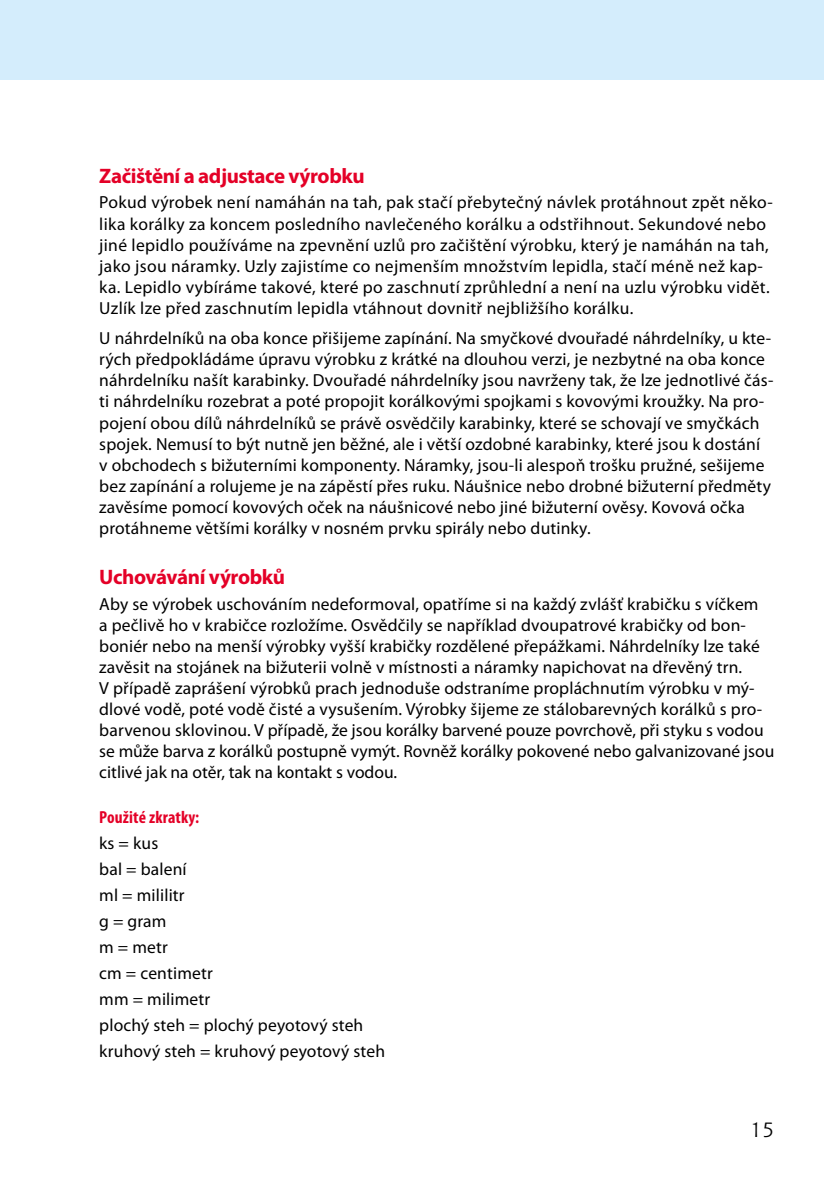
<style>
.page{position:relative;width:824px;height:1191px;background:#fff}
.page>*{position:absolute;margin:0;border:0;box-sizing:border-box;transform-origin:0 0}
.t1{font:700 21px "Myriad Pro";letter-spacing:-.02em;color:#e40027}
.t2{font:21px "Chianti BT";color:#000}
.t3{font:17.5px/21px "Myriad Pro";letter-spacing:.01em;color:#000}
.t4{font:700 condensed 17.5px "Myriad Pro";letter-spacing:.01em;color:#e40027}
</style>
<div class="page">
<div style="left:0;top:0;width:823px;height:79px;background:#d4edfc"></div>
<p class="t1" style="left:99px;top:164px;width:267px">Začištění a adjustace výrobku</p>
<p class="t3" style="left:99px;top:192px;width:675px">Pokud výrobek není namáhán na tah, pak stačí přebytečný návlek protáhnout zpět něko&shy;lika korálky za koncem posledního navlečeného korálku a odstřihnout. Sekundové nebo jiné lepidlo používáme na zpevnění uzlů pro začištění výrobku, který je namáhán na tah, jako jsou náramky. Uzly zajistíme co nejmenším množstvím lepidla, stačí méně než kap&shy;ka. Lepidlo vybíráme takové, které po zaschnutí zprůhlední a není na uzlu výrobku vidět.<br>Uzlík lze před zaschnutím lepidla vtáhnout dovnitř nejbližšího korálku.</p>
<p class="t3" style="left:99px;top:328px;width:675px">U náhrdelníků na oba konce přišijeme zapínání. Na smyčkové dvouřadé náhrdelníky, u kte&shy;rých předpokládáme úpravu výrobku z krátké na dlouhou verzi, je nezbytné na oba konce náhrdelníku našít karabinky. Dvouřadé náhrdelníky jsou navrženy tak, že lze jednotlivé čás&shy;ti náhrdelníku rozebrat a poté propojit korálkovými spojkami s kovovými kroužky. Na pro&shy;pojení obou dílů náhrdelníků se právě osvědčily karabinky, které se schovají ve smyčkách spojek. Nemusí to být nutně jen běžné, ale i větší ozdobné karabinky, které jsou k dostání<br>v obchodech s bižuterními komponenty. Náramky, jsou-li alespoň trošku pružné, sešijeme bez zapínání a rolujeme je na zápěstí přes ruku. Náušnice nebo drobné bižuterní předměty zavěsíme pomocí kovových oček na náušnicové nebo jiné bižuterní ověsy. Kovová očka protáhneme většími korálky v nosném prvku spirály nebo dutinky.</p>
<p class="t1" style="left:99px;top:565px;width:187px">Uchovávání výrobků</p>
<p class="t3" style="left:99px;top:593px;width:676px">Aby se výrobek uschováním nedeformoval, opatříme si na každý zvlášť krabičku s víčkem<br>a pečlivě ho v krabičce rozložíme. Osvědčily se například dvoupatrové krabičky od bon&shy;boniér nebo na menší výrobky vyšší krabičky rozdělené přepážkami. Náhrdelníky lze také zavěsit na stojánek na bižuterii volně v místnosti a náramky napichovat na dřevěný trn.<br>V případě zaprášení výrobků prach jednoduše odstraníme propláchnutím výrobku v mý&shy;dlové vodě, poté vodě čisté a vysušením. Výrobky šijeme ze stálobarevných korálků s pro&shy;barvenou sklovinou. V případě, že jsou korálky barvené pouze povrchově, při styku s vodou se může barva z korálků postupně vymýt. Rovněž korálky pokovené nebo galvanizované jsou citlivé jak na otěr, tak na kontakt s vodou.</p>
<p class="t4" style="left:99px;top:808px;width:102px">Použité zkratky:</p>
<p class="t3" style="left:99px;top:831px;width:287px;line-height:25.9px">ks = kus<br>bal = balení<br>ml = mililitr<br>g = gram<br>m = metr<br>cm = centimetr<br>mm = milimetr<br>plochý steh = plochý peyotový steh kruhový steh = kruhový peyotový steh</p>
<p class="t2" style="left:750px;top:1117px;width:26px">15</p>
</div>
